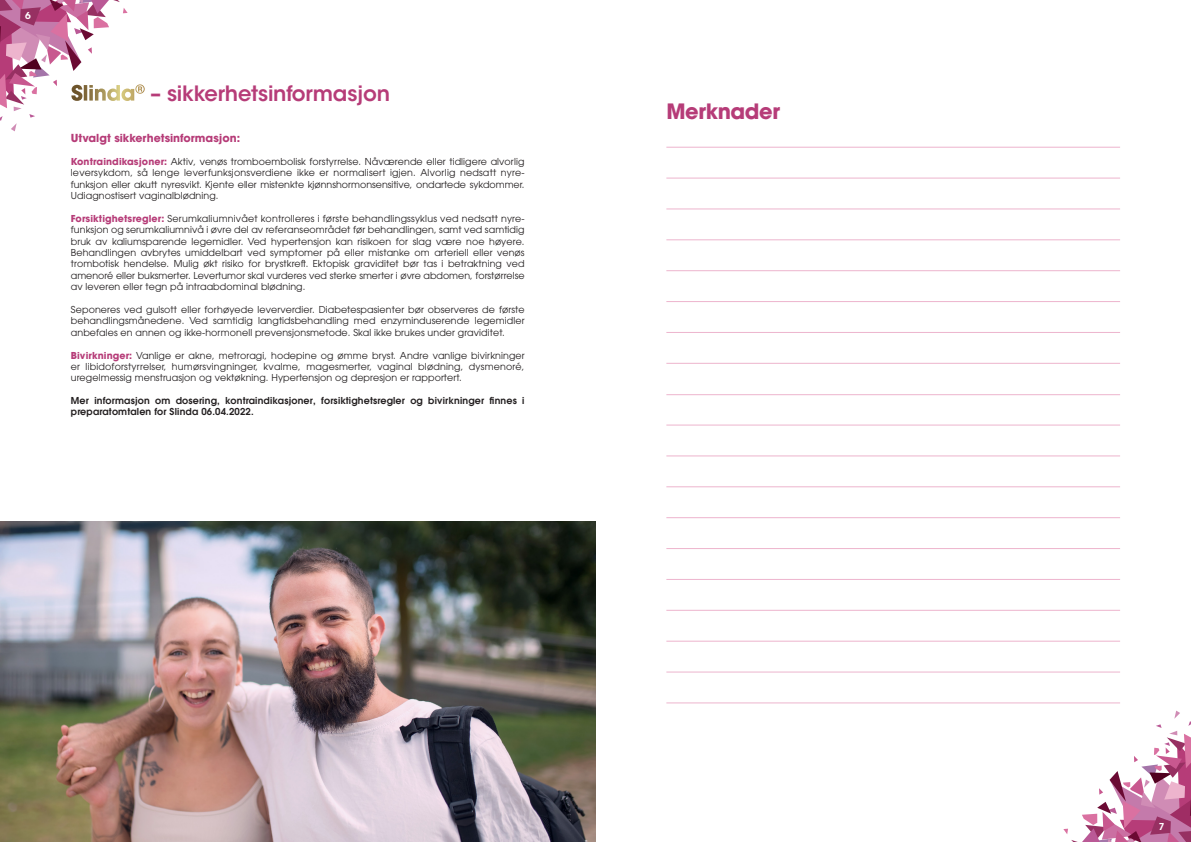
<style>
.page{position:relative;width:1191px;height:842px;background:#fff}
.page>*{position:absolute;margin:0;border:0;box-sizing:border-box;transform-origin:0 0}
.t1{font:600 21px "ITC Avant Garde Std";letter-spacing:-.01em;color:#b63c78}
.t2{font:700 21px "ITC Avant Garde Std";letter-spacing:-.02em;color:#b63c78}
.t3{font:700 11px "ITC Avant Garde Std";color:#b63c78}
.Spc{font:9.5px/11.4px "ITC Avant Garde Pro";letter-spacing:.01em;color:#231f20;text-align:justify}
.Spc-2{font:600 9.5px/11.4px "ITC Avant Garde Pro";letter-spacing:.02em;color:#231f20}
.t4{font:600 9.5px "ITC Avant Garde Std";color:#fff}
.s1{font-weight:700;color:#fff}
.s2{font-family:"ITC Avant Garde Std";font-weight:700;color:#b63c78}
</style>
<div class="page">
<hr style="left:666px;top:147px;width:454px;height:1px;background:#edb4cd">
<hr style="left:666px;top:178px;width:454px;height:1px;background:#edb4cd">
<hr style="left:666px;top:209px;width:454px;height:1px;background:#edb4cd">
<hr style="left:666px;top:240px;width:454px;height:1px;background:#edb4cd">
<hr style="left:666px;top:270px;width:454px;height:1px;background:#edb4cd">
<hr style="left:666px;top:301px;width:454px;height:1px;background:#edb4cd">
<hr style="left:666px;top:332px;width:454px;height:1px;background:#edb4cd">
<hr style="left:666px;top:363px;width:454px;height:1px;background:#edb4cd">
<hr style="left:666px;top:394px;width:454px;height:1px;background:#edb4cd">
<hr style="left:666px;top:425px;width:454px;height:1px;background:#edb4cd">
<hr style="left:666px;top:456px;width:454px;height:1px;background:#edb4cd">
<hr style="left:666px;top:487px;width:454px;height:1px;background:#edb4cd">
<hr style="left:666px;top:517px;width:454px;height:1px;background:#edb4cd">
<hr style="left:666px;top:548px;width:454px;height:1px;background:#edb4cd">
<hr style="left:666px;top:579px;width:454px;height:1px;background:#edb4cd">
<hr style="left:666px;top:610px;width:454px;height:1px;background:#edb4cd">
<hr style="left:666px;top:641px;width:454px;height:1px;background:#edb4cd">
<hr style="left:666px;top:672px;width:454px;height:1px;background:#edb4cd">
<hr style="left:666px;top:703px;width:454px;height:1px;background:#edb4cd">
<img style="left:0;top:522px;width:595px;height:320px">
<svg style="left:0;top:0;width:128px;height:131px"></svg>
<svg style="left:1063px;top:711px;width:128px;height:131px"></svg>
<p class="t4" style="left:25px;top:9px;width:7px">6</p>
<h1 class="t1" style="left:71px;top:80px;width:321px"><span class="s1">Slinda</span><sup>®</sup> – sikkerhetsinformasjon</h1>
<h2 class="t3" style="left:71px;top:131px;width:171px">Utvalgt sikkerhetsinformasjon:</h2>
<p class="Spc" style="left:71px;top:156px;width:455px"><span class="s2">Kontraindikasjoner:</span> Aktiv, venøs tromboembolisk forstyrrelse. Nåværende eller tidligere alvorlig leversykdom, så lenge leverfunksjonsverdiene ikke er normalisert igjen. Alvorlig nedsatt nyre&shy;funksjon eller akutt nyresvikt. Kjente eller mistenkte kjønnshormonsensitive, ondartede sykdommer.<br>Udiagnostisert vaginalblødning.</p>
<p class="Spc" style="left:71px;top:213px;width:455px"><span class="s2">Forsiktighetsregler:</span> Serumkaliumnivået kontrolleres i første behandlingssyklus ved nedsatt nyre&shy;funksjon og serumkaliumnivå i øvre del av referanseområdet før behandlingen, samt ved samtidig bruk av kaliumsparende legemidler. Ved hypertensjon kan risikoen for slag være noe høyere.<br>Behandlingen avbrytes umiddelbart ved symptomer på eller mistanke om arteriell eller venøs trombotisk hendelse. Mulig økt risiko for brystkreft. Ektopisk graviditet bør tas i betraktning ved amenoré eller buksmerter. Levertumor skal vurderes ved sterke smerter i øvre abdomen, forstørrelse av leveren eller tegn på intraabdominal blødning.</p>
<p class="Spc" style="left:71px;top:304px;width:455px">Seponeres ved gulsott eller forhøyede leververdier. Diabetespasienter bør observeres de første behandlingsmånedene. Ved samtidig langtidsbehandling med enzyminduserende legemidler anbefales en annen og ikke-hormonell prevensjonsmetode. Skal ikke brukes under graviditet.</p>
<p class="Spc" style="left:71px;top:349px;width:455px"><span class="s2">Bivirkninger:</span> Vanlige er akne, metroragi, hodepine og ømme bryst. Andre vanlige bivirkninger er libidoforstyrrelser, humørsvingninger, kvalme, magesmerter, vaginal blødning, dysmenoré, uregelmessig menstruasjon og vektøkning. Hypertensjon og depresjon er rapportert.</p>
<p class="Spc-2" style="left:71px;top:395px;width:455px">Mer informasjon om dosering, kontraindikasjoner, forsiktighetsregler og bivirkninger finnes i preparatomtalen for Slinda 06.04.2022.</p>
<h1 class="t2" style="left:666px;top:98px;width:115px">Merknader</h1>
<p class="t4" style="left:1159px;top:820px;width:7px">7</p>
</div>
